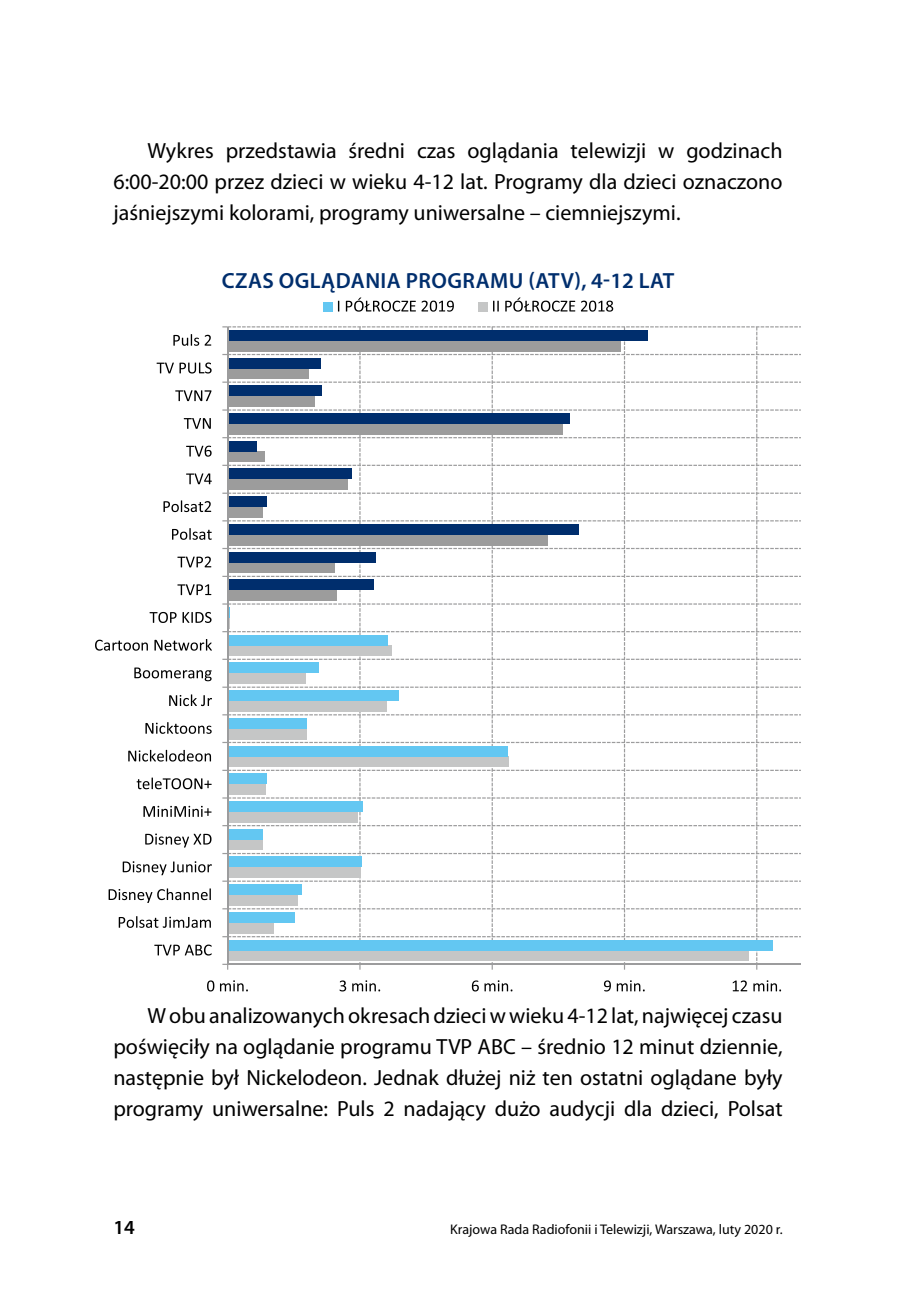
<style>
.page{position:relative;width:913px;height:1310px;background:#fff}
.page>*{position:absolute;margin:0;border:0;box-sizing:border-box;transform-origin:0 0}
.t1{font:22px/31px "Myriad Pro";color:#000;text-align:justify}
.t2{font:600 22px "Myriad Pro";letter-spacing:.02em;color:#002e6d}
.t3{font:600 20px "Myriad Pro";color:#000}
.t4{font:14px "Myriad Pro";color:#000}
</style>
<div class="page">
<svg style="left:228px;top:326px;width:573px;height:611px"></svg>
<div style="left:228px;top:590px;width:108px;height:11px;background:#9c9c9c"></div>
<div style="left:228px;top:562px;width:106px;height:11px;background:#9c9c9c"></div>
<div style="left:228px;top:535px;width:320px;height:10px;background:#9c9c9c"></div>
<div style="left:228px;top:507px;width:34px;height:10px;background:#9c9c9c"></div>
<div style="left:228px;top:479px;width:120px;height:11px;background:#9c9c9c"></div>
<div style="left:228px;top:452px;width:36px;height:10px;background:#9c9c9c"></div>
<div style="left:228px;top:424px;width:335px;height:10px;background:#9c9c9c"></div>
<div style="left:228px;top:396px;width:86px;height:11px;background:#9c9c9c"></div>
<div style="left:228px;top:368px;width:81px;height:11px;background:#9c9c9c"></div>
<div style="left:228px;top:341px;width:393px;height:10px;background:#9c9c9c"></div>
<div style="left:228px;top:950px;width:521px;height:11px;background:#c5c6c6"></div>
<div style="left:228px;top:922px;width:46px;height:11px;background:#c5c6c6"></div>
<div style="left:228px;top:895px;width:70px;height:11px;background:#c5c6c6"></div>
<div style="left:228px;top:867px;width:133px;height:11px;background:#c5c6c6"></div>
<div style="left:228px;top:839px;width:35px;height:11px;background:#c5c6c6"></div>
<div style="left:228px;top:812px;width:129px;height:10px;background:#c5c6c6"></div>
<div style="left:228px;top:784px;width:38px;height:10px;background:#c5c6c6"></div>
<div style="left:228px;top:756px;width:280px;height:11px;background:#c5c6c6"></div>
<div style="left:228px;top:729px;width:79px;height:10px;background:#c5c6c6"></div>
<div style="left:228px;top:701px;width:158px;height:10px;background:#c5c6c6"></div>
<div style="left:228px;top:673px;width:78px;height:11px;background:#c5c6c6"></div>
<div style="left:228px;top:645px;width:163px;height:11px;background:#c5c6c6"></div>
<div style="left:228px;top:579px;width:146px;height:11px;background:#002e6d"></div>
<div style="left:228px;top:552px;width:147px;height:10px;background:#002e6d"></div>
<div style="left:228px;top:524px;width:350px;height:11px;background:#002e6d"></div>
<div style="left:228px;top:496px;width:39px;height:11px;background:#002e6d"></div>
<div style="left:228px;top:468px;width:123px;height:11px;background:#002e6d"></div>
<div style="left:228px;top:441px;width:28px;height:11px;background:#002e6d"></div>
<div style="left:228px;top:413px;width:342px;height:11px;background:#002e6d"></div>
<div style="left:228px;top:385px;width:94px;height:11px;background:#002e6d"></div>
<div style="left:228px;top:358px;width:92px;height:10px;background:#002e6d"></div>
<div style="left:228px;top:330px;width:419px;height:11px;background:#002e6d"></div>
<div style="left:228px;top:939px;width:544px;height:11px;background:#63c7f2"></div>
<div style="left:228px;top:912px;width:66px;height:10px;background:#63c7f2"></div>
<div style="left:228px;top:884px;width:73px;height:11px;background:#63c7f2"></div>
<div style="left:228px;top:856px;width:133px;height:11px;background:#63c7f2"></div>
<div style="left:228px;top:829px;width:34px;height:10px;background:#63c7f2"></div>
<div style="left:228px;top:801px;width:135px;height:11px;background:#63c7f2"></div>
<div style="left:228px;top:773px;width:39px;height:11px;background:#63c7f2"></div>
<div style="left:228px;top:746px;width:280px;height:10px;background:#63c7f2"></div>
<div style="left:228px;top:718px;width:79px;height:11px;background:#63c7f2"></div>
<div style="left:228px;top:690px;width:171px;height:11px;background:#63c7f2"></div>
<div style="left:228px;top:662px;width:91px;height:11px;background:#63c7f2"></div>
<div style="left:228px;top:635px;width:160px;height:10px;background:#63c7f2"></div>
<hr style="left:228px;top:963px;width:573px;height:2px;background:#9c9c9d">
<hr style="left:227px;top:327px;width:1px;height:637px;background:#9c9c9d">
<svg style="left:222px;top:603px;width:8px;height:29px"></svg>
<svg style="left:222px;top:963px;width:6px;height:6px"></svg>
<svg style="left:207px;top:980px;width:41px;height:11px"></svg>
<svg style="left:339px;top:980px;width:41px;height:11px"></svg>
<svg style="left:472px;top:980px;width:40px;height:11px"></svg>
<svg style="left:604px;top:980px;width:41px;height:11px"></svg>
<svg style="left:733px;top:980px;width:48px;height:11px"></svg>
<svg style="left:154px;top:944px;width:58px;height:11px"></svg>
<svg style="left:119px;top:916px;width:92px;height:12px"></svg>
<svg style="left:109px;top:888px;width:102px;height:15px"></svg>
<svg style="left:123px;top:861px;width:89px;height:14px"></svg>
<svg style="left:145px;top:833px;width:66px;height:14px"></svg>
<svg style="left:143px;top:806px;width:68px;height:11px"></svg>
<svg style="left:137px;top:777px;width:75px;height:12px"></svg>
<svg style="left:128px;top:750px;width:83px;height:11px"></svg>
<svg style="left:145px;top:722px;width:67px;height:12px"></svg>
<svg style="left:169px;top:694px;width:43px;height:12px"></svg>
<svg style="left:134px;top:667px;width:78px;height:14px"></svg>
<svg style="left:95px;top:639px;width:117px;height:11px"></svg>
<svg style="left:150px;top:612px;width:61px;height:11px"></svg>
<svg style="left:177px;top:584px;width:34px;height:11px"></svg>
<svg style="left:177px;top:556px;width:34px;height:11px"></svg>
<svg style="left:172px;top:528px;width:40px;height:12px"></svg>
<svg style="left:163px;top:500px;width:48px;height:12px"></svg>
<svg style="left:186px;top:473px;width:26px;height:11px"></svg>
<svg style="left:186px;top:446px;width:26px;height:11px"></svg>
<svg style="left:184px;top:418px;width:27px;height:11px"></svg>
<svg style="left:175px;top:390px;width:36px;height:11px"></svg>
<svg style="left:157px;top:362px;width:55px;height:11px"></svg>
<svg style="left:173px;top:334px;width:38px;height:12px"></svg>
<div style="left:323px;top:302px;width:9px;height:9px;background:#63c7f2"></div>
<svg style="left:338px;top:297px;width:116px;height:15px"></svg>
<div style="left:478px;top:302px;width:9px;height:9px;background:#c5c6c6"></div>
<svg style="left:493px;top:297px;width:120px;height:15px"></svg>
<p class="t1" style="left:113px;top:136px;width:670px;text-indent:34px">Wykres przedstawia średni czas oglądania telewizji w godzinach 6:00-20:00 przez dzieci w wieku 4-12 lat. Programy dla dzieci oznaczono jaśniejszymi kolorami, programy uniwersalne – ciemniejszymi.</p>
<p class="t2" style="left:222px;top:268px;width:454px">CZAS OGLĄDANIA PROGRAMU (ATV), 4-12 LAT</p>
<p class="t1" style="left:113px;top:1000px;width:671px;text-indent:34px">W obu analizowanych okresach dzieci wwieku 4-12 lat, najwięcej czasu poświęciły na oglądanie programu TVP ABC – średnio 12 minut dziennie, następnie był Nickelodeon. Jednak dłużej niż ten ostatni oglądane były programy uniwersalne: Puls 2 nadający dużo audycji dla dzieci, Polsat</p>
<p class="t3" style="left:113px;top:1216px;width:23px">14</p>
<p class="t4" style="left:450px;top:1222px;width:334px">Krajowa Rada Radiofonii i Telewizji, Warszawa, luty 2020 r.</p>
</div>
